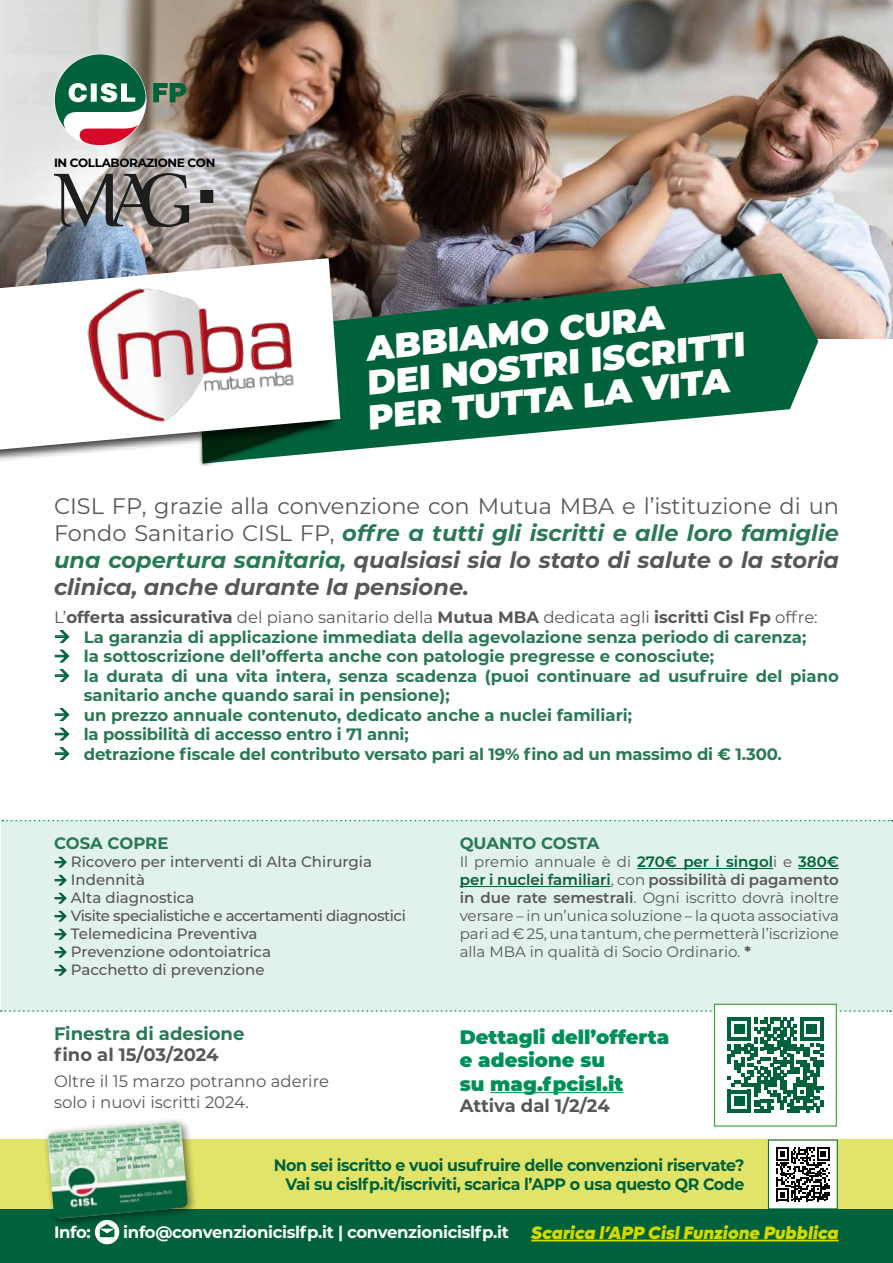
<style>
.page{position:relative;width:893px;height:1263px;background:#fff}
.page>*{position:absolute;margin:0;border:0;box-sizing:border-box;transform-origin:0 0}
.t1{font:900 34.5px/34.5px "Montserrat";color:#fff}
.t2{font:22.5px/27px "Montserrat";color:#575756;text-align:justify}
.t3{font:900 19.5px/23.4px "Montserrat";color:#008f58}
.t4{font:700 18px "Montserrat";color:#575756}
.t5{font:700 18px "Montserrat";color:#297956}
.t6{font:700 16.5px/19.5px "Montserrat";color:#297956}
.t7{font:16.5px/21px "Montserrat";color:#575756}
.t8{font:700 16.5px/19.8px "Montserrat";letter-spacing:-.025em;color:#00623a;text-align:right;scale:.96 1}
.t9{font:700 16.5px "Montserrat";letter-spacing:-.02em;color:#fff}
.t10{font:15px/18px "Montserrat";color:#575756;text-align:justify}
.t11{font:500 15px "Montserrat";color:#575756}
.t12{font:500 15px "Montserrat";letter-spacing:-.03em;color:#575756}
.t13{font:700 12px "Montserrat";letter-spacing:-.03em;color:#000}
.s1{font-weight:700;font-style:italic;color:#297956}
.s2{font-weight:700;font-style:italic}
.s3{font-weight:700}
.s4{color:#00623a}
.s5{font-weight:600;color:#00623a}
.s6{font-weight:600}
.s7{font-family:"Lufga";font-weight:900;font-style:italic;font-size:18px;color:#d3d800}
</style>
<div class="page">
<img style="left:0;top:0;width:893px;height:338px">
<svg style="left:340px;top:273px;width:478px;height:178px;background:#34795b"></svg>
<div style="left:198px;top:413px;width:146px;height:55px;background:#000;opacity:.75"></div>
<div style="left:0;top:257px;width:337px;height:246px;background:#000;opacity:.75"></div>
<svg style="left:0;top:258px;width:340px;height:191px"></svg>
<svg style="left:55px;top:54px;width:92px;height:91px"></svg>
<svg style="left:153px;top:83px;width:33px;height:19px"></svg>
<img style="left:85px;top:278px;width:221px;height:151px">
<svg style="left:54px;top:173px;width:159px;height:54px;background:#8d8988"></svg>
<div style="left:1px;top:821px;width:891px;height:191px;background:#e1f1eb"></div>
<svg style="left:2px;top:820px;width:890px;height:1px"></svg>
<div style="left:0;top:1199px;width:893px;height:64px;background:#00623a"></div>
<div style="left:0;top:1140px;width:893px;height:69px;background:#e2e369"></div>
<div style="left:42px;top:1117px;width:155px;height:111px;background:#000;opacity:.5"></div>
<img style="left:47px;top:1122px;width:141px;height:97px">
<div style="left:768px;top:1140px;width:69px;height:69px;background:#fff"></div>
<svg style="left:776px;top:1147px;width:54px;height:54px"></svg>
<div style="left:768px;top:1140px;width:70px;height:69px;border:1px solid #00623a"></div>
<hr style="left:637px;top:868px;width:136px;height:1px;background:#00623a">
<hr style="left:798px;top:868px;width:41px;height:1px;background:#00623a">
<hr style="left:460px;top:886px;width:151px;height:1px;background:#00623a">
<div style="left:714px;top:1004px;width:122px;height:122px;background:#fff"></div>
<svg style="left:1px;top:1010px;width:890px;height:103px"></svg>
<div style="left:714px;top:1004px;width:123px;height:123px;border:1px solid #3fa535"></div>
<hr style="left:531px;top:1240px;width:308px;height:1px;background:#d3d800">
<svg style="left:95px;top:1220px;width:24px;height:24px"></svg>
<p class="t13" style="left:54px;top:154px;width:163px">IN COLLABORAZIONE CON</p>
<h1 class="t1" style="left:358px;top:330px;width:384px;rotate:-6deg">ABBIAMO CURA<br>DEI NOSTRI ISCRITTI<br>PER TUTTA LA VITA</h1>
<p class="t2" style="left:54px;top:492px;width:786px">CISL FP, grazie alla convenzione con Mutua MBA e l’istituzione di un Fondo Sanitario CISL FP, <span class="s1">offre a tutti gli iscritti e alle loro famiglie una copertura sanitaria,</span> <span class="s2">qualsiasi sia lo stato di salute o la storia clinica, anche durante la pensione.</span></p>
<p class="t7" style="left:54px;top:606px;width:765px">L’<span class="s3">offerta assicurativa</span> del piano sanitario della <span class="s3">Mutua MBA</span> dedicata agli <span class="s3">iscritti Cisl Fp</span> offre:</p>
<p class="t6" style="left:54px;top:626px;width:754px"><span class="s4">→</span> La garanzia di applicazione immediata della agevolazione senza periodo di carenza;</p>
<p class="t6" style="left:54px;top:646px;width:662px"><span class="s4">→</span> la sottoscrizione dell’offerta anche con patologie pregresse e conosciute;</p>
<p class="t6" style="left:84px;top:665px;width:757px;text-indent:-30px"><span class="s4">→</span> la durata di una vita intera, senza scadenza (puoi continuare ad usufruire del piano sanitario anche quando sarai in pensione);</p>
<p class="t6" style="left:54px;top:704px;width:580px"><span class="s4">→</span> un prezzo annuale contenuto, dedicato anche a nuclei familiari;</p>
<p class="t6" style="left:54px;top:724px;width:356px"><span class="s4">→</span> la possibilità di accesso entro i 71 anni;</p>
<p class="t6" style="left:54px;top:743px;width:729px"><span class="s4">→</span> detrazione fiscale del contributo versato pari al 19% fino ad un massimo di € 1.300.</p>
<p class="t6" style="left:54px;top:833px;width:116px">COSA COPRE</p>
<p class="t11" style="left:54px;top:851px;width:320px"><span class="s4">→</span> Ricovero per interventi di Alta Chirurgia</p>
<p class="t11" style="left:54px;top:869px;width:92px"><span class="s4">→</span> Indennità</p>
<p class="t11" style="left:54px;top:887px;width:142px"><span class="s4">→</span> Alta diagnostica</p>
<p class="t12" style="left:54px;top:905px;width:353px"><span class="s4">→</span> Visite specialistiche e accertamenti diagnostici</p>
<p class="t11" style="left:54px;top:923px;width:205px"><span class="s4">→</span> Telemedicina Preventiva</p>
<p class="t11" style="left:54px;top:941px;width:219px"><span class="s4">→</span> Prevenzione odontoiatrica</p>
<p class="t11" style="left:54px;top:959px;width:212px"><span class="s4">→</span> Pacchetto di prevenzione</p>
<p class="t5" style="left:54px;top:1021px;width:192px">Finestra di adesione</p>
<p class="t4" style="left:54px;top:1042px;width:166px">fino al 15/03/2024</p>
<p class="t7" style="left:54px;top:1069px;width:277px">Oltre il 15 marzo potranno aderire solo i nuovi iscritti 2024.</p>
<p class="t6" style="left:460px;top:833px;width:141px">QUANTO COSTA</p>
<p class="t10" style="left:460px;top:852px;width:381px">Il premio annuale è di <span class="s5">270€ per i singol</span>i e <span class="s5">380€ per i nuclei familiari</span>, con <span class="s6">possibilità di pagamento in due rate semestrali</span>. Ogni iscritto dovrà inoltre versare – in un’unica soluzione – la quota associativa pari ad € 25, una tantum, che permetterà l’iscrizione alla MBA in qualità di Socio Ordinario. <span class="s3">*</span></p>
<p class="t3" style="left:460px;top:1024px;width:211px">Dettagli dell’offerta e adesione su<br>su mag.fpcisl.it</p>
<p class="t4" style="left:460px;top:1092px;width:152px">Attiva dal 1/2/24</p>
<p class="t8" style="left:274px;top:1154px;width:492px">Non sei iscritto e vuoi usufruire delle convenzioni riservate?<br>Vai su cislfp.it/iscriviti, scarica l’APP o usa questo QR Code</p>
<p class="t9" style="left:54px;top:1220px;width:38px">Info:</p>
<p class="t9" style="left:123px;top:1220px;width:717px">info@convenzionicislfp.it | convenzionicislfp.it <span class="s7">Scarica l’APP Cisl Funzione Pubblica</span></p>
</div>
